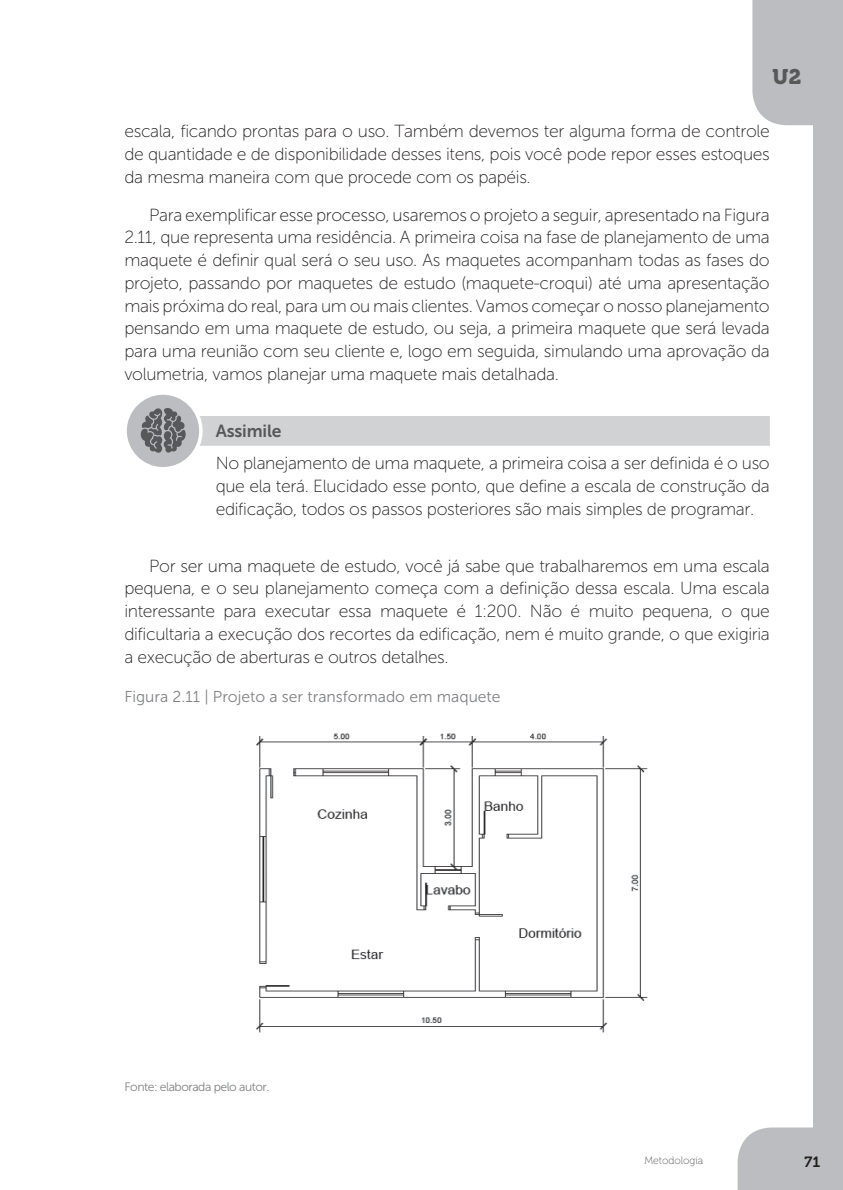
<style>
.page{position:relative;width:843px;height:1190px;background:#fff}
.page>*{position:absolute;margin:0;border:0;box-sizing:border-box;transform-origin:0 0}
.t1{font:21px "Museo 900";color:#57585a}
.t2{font:17.5px/22.8px "Museo Sans 100";letter-spacing:-.02em;color:#231f20;text-align:justify}
.t3{font:17.5px "Museo Sans 700";letter-spacing:-.01em;color:#57585a}
.t4{font:15.75px "Museo Sans 300";color:#808285}
.t5{font:14.7px "Museo 700";color:#231f20}
.t6{font:12.25px "Museo Sans 300";letter-spacing:-.04em;color:#808285}
.t7{font:10.5px "Museo 100";color:#57585a}
</style>
<div class="page">
<svg style="left:737px;top:1127px;width:75px;height:63px;background:#c0c1c4"></svg>
<svg style="left:752px;top:0;width:60px;height:446px"></svg>
<div style="left:812px;top:0;width:30px;height:1190px;background:#bcbdc0"></div>
<div style="left:132px;top:416px;width:637px;height:30px;background:#d1d2d4"></div>
<div style="left:125px;top:393px;width:76px;height:76px;background:#bcbdc0;border-radius:50%"></div>
<div style="left:123px;top:391px;width:79px;height:79px;border:4px solid #fff;border-radius:50%"></div>
<svg style="left:140px;top:408px;width:46px;height:45px"></svg>
<img style="left:256px;top:733px;width:392px;height:300px">
<p class="t1" style="left:772px;top:65px;width:30px">U2</p>
<p class="t2" style="left:124px;top:120px;width:646px">escala, ficando prontas para o uso. Também devemos ter alguma forma de controle de quantidade e de disponibilidade desses itens, pois você pode repor esses estoques da mesma maneira com que procede com os papéis.</p>
<p class="t2" style="left:124px;top:203px;width:646px;text-indent:25px">Para exemplificar esse processo, usaremos o projeto a seguir, apresentado na Figura 2.11, que representa uma residência. A primeira coisa na fase de planejamento de uma maquete é definir qual será o seu uso. As maquetes acompanham todas as fases do projeto, passando por maquetes de estudo (maquete-croqui) até uma apresentação mais próxima do real, para um ou mais clientes. Vamos começar o nosso planejamento pensando em uma maquete de estudo, ou seja, a primeira maquete que será levada para uma reunião com seu cliente e, logo em seguida, simulando uma aprovação da volumetria, vamos planejar uma maquete mais detalhada.</p>
<p class="t3" style="left:216px;top:421px;width:67px">Assimile</p>
<p class="t2" style="left:215px;top:452px;width:555px">No planejamento de uma maquete, a primeira coisa a ser definida é o uso que ela terá. Elucidado esse ponto, que define a escala de construção da edificação, todos os passos posteriores são mais simples de programar.</p>
<p class="t2" style="left:124px;top:554px;width:646px;text-indent:25px">Por ser uma maquete de estudo, você já sabe que trabalharemos em uma escala pequena, e o seu planejamento começa com a definição dessa escala. Uma escala interessante para executar essa maquete é 1:200. Não é muito pequena, o que dificultaria a execução dos recortes da edificação, nem é muito grande, o que exigiria a execução de aberturas e outros detalhes.</p>
<p class="t4" style="left:124px;top:688px;width:377px">Figura 2.11 | Projeto a ser transformado em maquete</p>
<p class="t6" style="left:124px;top:1080px;width:146px">Fonte: elaborada pelo autor.</p>
<p class="t7" style="left:644px;top:1155px;width:60px">Metodologia</p>
<p class="t5" style="left:804px;top:1154px;width:17px">71</p>
</div>
